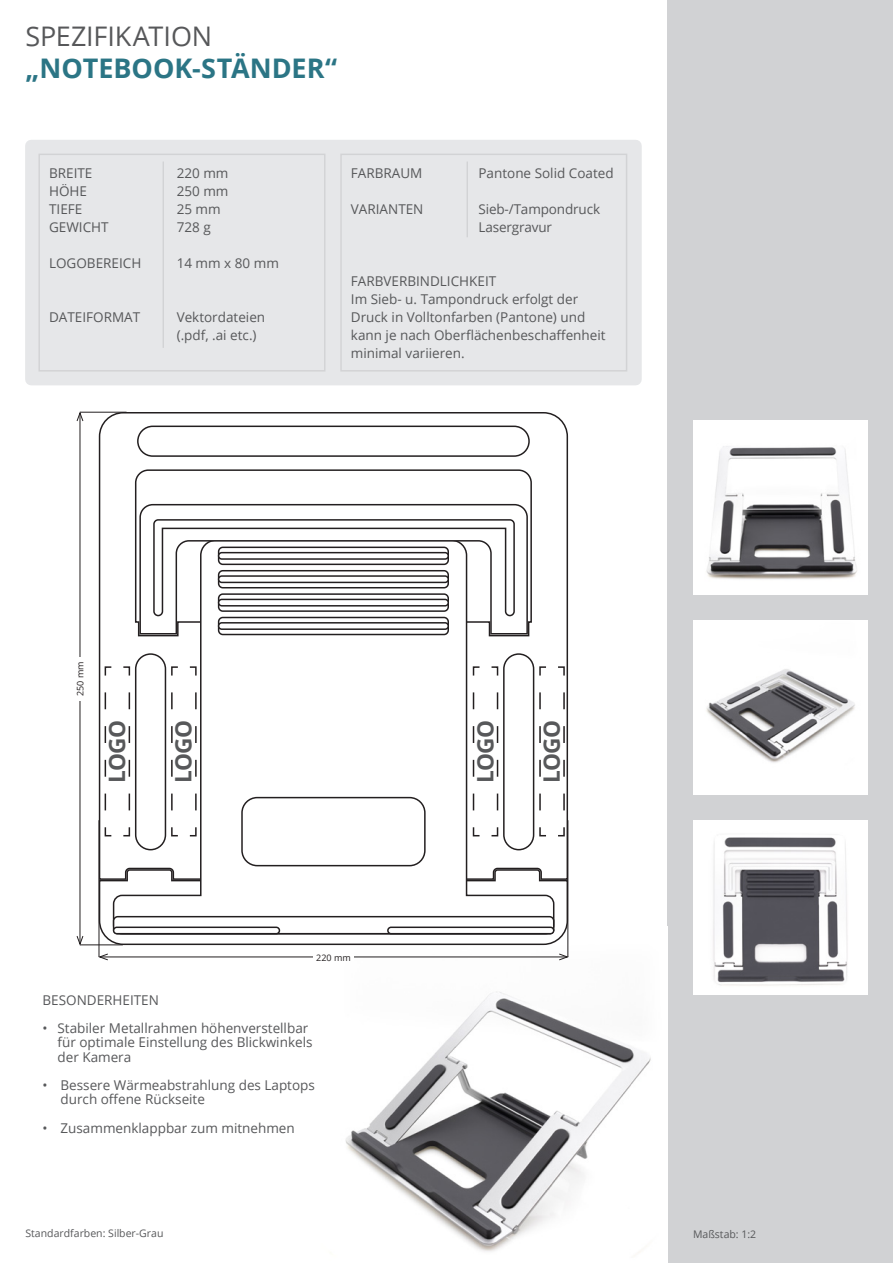
<style>
.page{position:relative;width:893px;height:1263px;background:#fff}
.page>*{position:absolute;margin:0;border:0;box-sizing:border-box;transform-origin:0 0}
.t1{font:700 27px "Open Sans";letter-spacing:-.005em;color:#2b7585}
.t2{font:27px "Open Sans";letter-spacing:-.005em;color:#57585a}
.t3{font:700 22.65px "Open Sans";letter-spacing:-.025em;color:#57585a}
.t4{font:13.5px/18px "Open Sans";color:#57585a}
.t5{font:10.5px "Open Sans";color:#57585a}
.t6{font:9px "Open Sans";color:#231f20}
</style>
<div class="page">
<div style="left:668px;top:0;width:225px;height:1263px;background:#d1d2d4"></div>
<div style="left:25px;top:140px;width:617px;height:245px;background:#e6e7e9"></div>
<img style="left:345px;top:946px;width:306px;height:307px">
<hr style="left:163px;top:161px;width:1px;height:187px;background:#231f20">
<hr style="left:466px;top:161px;width:2px;height:76px;background:#231f20">
<hr style="left:100px;top:957px;width:467px;height:1px;background:#231f20">
<svg style="left:559px;top:953px;width:9px;height:7px"></svg>
<svg style="left:99px;top:953px;width:9px;height:7px"></svg>
<div style="left:313px;top:954px;width:41px;height:7px;background:#fff"></div>
<hr style="left:568px;top:820px;width:1px;height:137px;background:#231f20">
<hr style="left:99px;top:820px;width:1px;height:137px;background:#231f20">
<hr style="left:80px;top:413px;width:1px;height:531px;background:#231f20">
<svg style="left:77px;top:412px;width:6px;height:9px"></svg>
<svg style="left:77px;top:935px;width:6px;height:10px"></svg>
<div style="left:77px;top:657px;width:6px;height:43px;background:#fff"></div>
<hr style="left:80px;top:945px;width:43px;height:1px;background:#231f20">
<hr style="left:80px;top:412px;width:47px;height:1px;background:#231f20">
<img style="left:693px;top:820px;width:174px;height:174px">
<div style="left:693px;top:620px;width:174px;height:175px;background:#fff"></div>
<img style="left:706px;top:669px;width:149px;height:94px">
<img style="left:693px;top:420px;width:174px;height:175px">
<svg style="left:98px;top:881px;width:471px;height:65px"></svg>
<svg style="left:98px;top:411px;width:471px;height:470px"></svg>
<svg style="left:112px;top:539px;width:443px;height:396px"></svg>
<svg style="left:139px;top:503px;width:390px;height:132px"></svg>
<div style="left:219px;top:617px;width:229px;height:17px;background:#fff;border-radius:4px"></div>
<div style="left:218px;top:617px;width:231px;height:18px;border:2px solid #231f20;border-radius:4px"></div>
<div style="left:218px;top:622px;width:231px;height:8px;border:2px solid #231f20;border-radius:3px"></div>
<div style="left:114px;top:917px;width:440px;height:17px;background:#fff;border-radius:4px"></div>
<div style="left:113px;top:916px;width:441px;height:18px;border:2px solid #231f20;border-radius:4px"></div>
<div style="left:113px;top:926px;width:167px;height:8px;border:2px solid #231f20;border-radius:3px"></div>
<div style="left:387px;top:926px;width:167px;height:8px;border:2px solid #231f20;border-radius:3px"></div>
<div style="left:138px;top:426px;width:391px;height:30px;background:#fff;border-radius:15px"></div>
<div style="left:137px;top:426px;width:393px;height:31px;border:2px solid #231f20;border-radius:15px"></div>
<div style="left:504px;top:654px;width:30px;height:196px;background:#fff;border-radius:15px"></div>
<div style="left:503px;top:653px;width:31px;height:197px;border:2px solid #231f20;border-radius:15px"></div>
<div style="left:136px;top:654px;width:29px;height:196px;background:#fff;border-radius:15px"></div>
<div style="left:135px;top:653px;width:31px;height:197px;border:2px solid #231f20;border-radius:15px"></div>
<svg style="left:152px;top:518px;width:364px;height:99px"></svg>
<svg style="left:104px;top:666px;width:27px;height:171px"></svg>
<svg style="left:472px;top:666px;width:27px;height:171px"></svg>
<svg style="left:170px;top:666px;width:27px;height:171px"></svg>
<svg style="left:538px;top:666px;width:27px;height:171px"></svg>
<h1 class="t2" style="left:26px;top:18px;width:188px">SPEZIFIKATION</h1>
<h1 class="t1" style="left:26px;top:49px;width:313px">„NOTEBOOK-STÄNDER“</h1>
<p class="t4" style="left:49px;top:164px;width:45px">BREITE</p>
<p class="t4" style="left:177px;top:164px;width:53px">220 mm</p>
<p class="t4" style="left:49px;top:182px;width:39px">HÖHE</p>
<p class="t4" style="left:177px;top:182px;width:53px">250 mm</p>
<p class="t4" style="left:49px;top:200px;width:35px">TIEFE</p>
<p class="t4" style="left:177px;top:200px;width:46px">25 mm</p>
<p class="t4" style="left:49px;top:218px;width:61px">GEWICHT</p>
<p class="t4" style="left:177px;top:218px;width:36px">728 g</p>
<p class="t4" style="left:49px;top:254px;width:94px">LOGOBEREICH</p>
<p class="t4" style="left:177px;top:254px;width:104px">14 mm x 80 mm</p>
<p class="t4" style="left:49px;top:308px;width:93px">DATEIFORMAT</p>
<p class="t4" style="left:177px;top:308px;width:90px">Vektordateien (.pdf, .ai etc.)</p>
<p class="t4" style="left:351px;top:164px;width:73px">FARBRAUM</p>
<p class="t4" style="left:478px;top:164px;width:137px">Pantone Solid Coated</p>
<p class="t4" style="left:351px;top:200px;width:74px">VARIANTEN</p>
<p class="t4" style="left:478px;top:200px;width:123px">Sieb-/Tampondruck<br>Lasergravur</p>
<p class="t4" style="left:351px;top:272px;width:256px">FARBVERBINDLICHKEIT<br>Im Sieb- u. Tampondruck erfolgt der<br>Druck in Volltonfarben (Pantone) und kann je nach Oberflächenbeschaffenheit minimal variieren.</p>
<p class="t6" style="left:74px;top:696px;width:36px;rotate:-90deg">250 mm</p>
<h2 class="t3" style="left:101px;top:783px;width:65px;rotate:-90deg">LOGO</h2>
<h2 class="t3" style="left:167px;top:783px;width:65px;rotate:-90deg">LOGO</h2>
<h2 class="t3" style="left:469px;top:783px;width:65px;rotate:-90deg">LOGO</h2>
<h2 class="t3" style="left:536px;top:783px;width:65px;rotate:-90deg">LOGO</h2>
<p class="t6" style="left:316px;top:952px;width:36px">220 mm</p>
<p class="t4" style="left:43px;top:991px;width:118px">BESONDERHEITEN</p>
<p class="t4" style="left:58px;top:1021px;width:256px;line-height:14.2px;text-indent:-15px">• Stabiler Metallrahmen höhenverstellbar für optimale Einstellung des Blickwinkels der Kamera</p>
<p class="t4" style="left:61px;top:1078px;width:256px;line-height:14.1px;text-indent:-18px">• Bessere Wärmeabstrahlung des Laptops durch offene Rückseite</p>
<p class="t4" style="left:43px;top:1118px;width:254px">• Zusammenklappbar zum mitnehmen</p>
<p class="t5" style="left:26px;top:1226px;width:140px">Standardfarben: Silber-Grau</p>
<p class="t5" style="left:693px;top:1226px;width:65px">Maßstab: 1:2</p>
</div>
